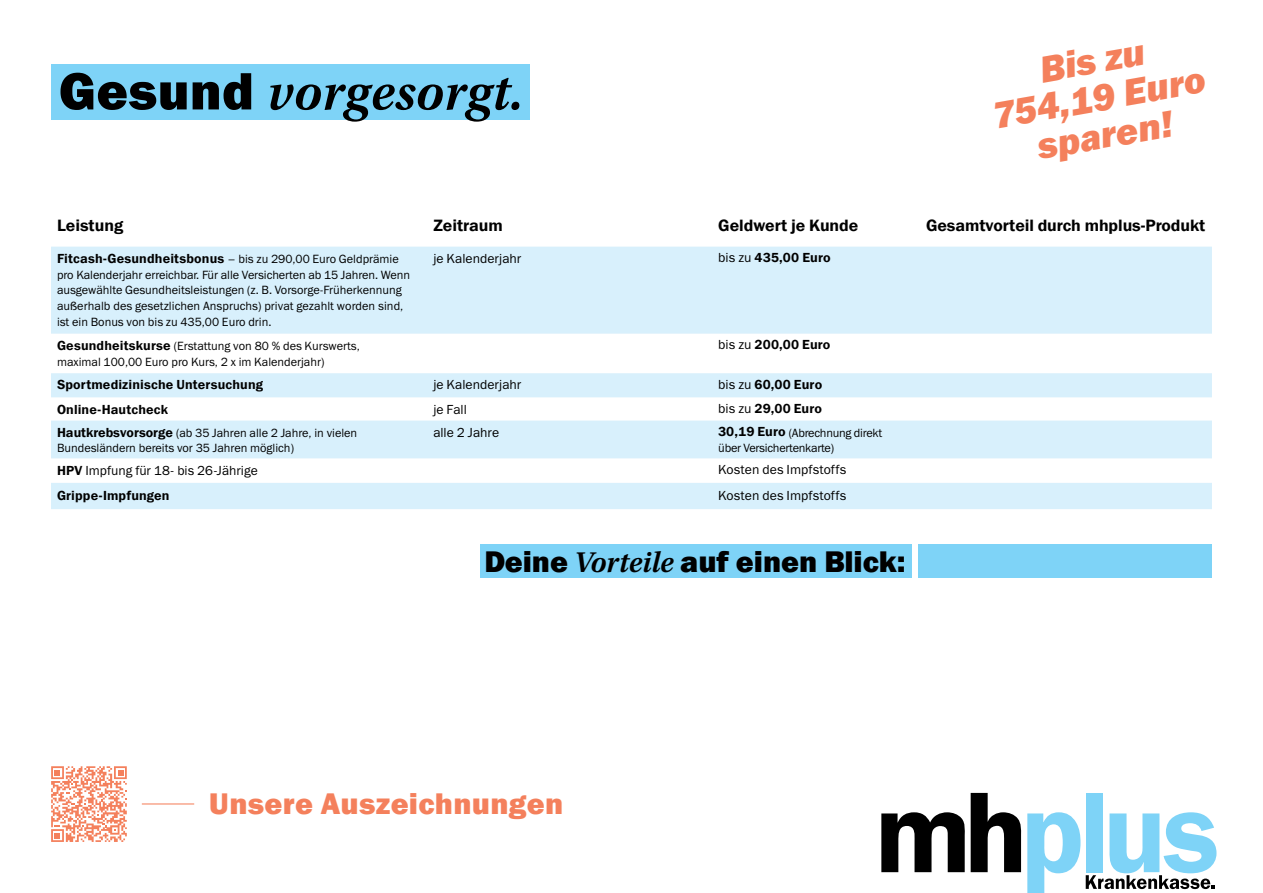
<style>
.page{position:relative;width:1263px;height:893px;background:#fff}
.page>*{position:absolute;margin:0;border:0;box-sizing:border-box;transform-origin:0 0}
.t1{font:italic 600 52.8px "Utopia Std";letter-spacing:.005em;color:#000}
.t2{font:italic 800 37.5px/37.5px "Franklin Gothic ITC";color:#f4805c;text-align:center}
.t3{font:800 30px "Franklin Gothic ITC";color:#000}
.t4{font:800 30px "Franklin Gothic ITC";letter-spacing:.01em;color:#f4805c}
.t5{font:600 16.5px "Franklin Gothic ITC";letter-spacing:-.005em;color:#000}
.t6{font:600 13.2px "Franklin Gothic ITC";letter-spacing:.01em;color:#000}
.t7{font:13.2px "Franklin Gothic ITC";letter-spacing:.005em;color:#000}
.t8{font:12px/15.8px "Franklin Gothic ITC";color:#000}
.t9{font:12px/15.8px "Franklin Gothic ITC";letter-spacing:-.02em;color:#000}
.s1{font-family:"Franklin Gothic ITC";font-weight:800;font-style:normal}
.s2{font-weight:600;font-size:13.2px}
.s3{font-weight:400}
.s4{font-weight:600}
.s5{font-family:"Utopia Std";font-weight:600;font-style:italic}
</style>
<div class="page">
<svg style="left:881px;top:812px;width:84px;height:60px"></svg>
<svg style="left:971px;top:793px;width:50px;height:79px"></svg>
<svg style="left:1027px;top:812px;width:53px;height:81px"></svg>
<div style="left:1086px;top:793px;width:17px;height:79px;background:#7ed3f7"></div>
<svg style="left:1086px;top:812px;width:130px;height:77px"></svg>
<div style="left:51px;top:64px;width:479px;height:56px;background:#7ed3f7"></div>
<div style="left:51px;top:247px;width:1161px;height:262px;background:#d8f0fc"></div>
<svg style="left:51px;top:334px;width:1161px;height:149px"></svg>
<div style="left:480px;top:545px;width:431px;height:33px;background:#7ed3f7"></div>
<div style="left:918px;top:545px;width:294px;height:33px;background:#7ed3f7"></div>
<hr style="left:142px;top:803px;width:52px;height:1px;background:#f4805c">
<svg style="left:51px;top:766px;width:76px;height:76px"></svg>
<h1 class="t1" style="left:59px;top:63px;width:466px"><span class="s1">Gesund</span> vorgesorgt.</h1>
<h2 class="t2" style="left:983px;top:63px;width:217px;rotate:-10deg">Bis zu<br>754,19 Euro sparen!</h2>
<h3 class="t5" style="left:57px;top:216px;width:68px">Leistung</h3>
<h3 class="t5" style="left:433px;top:216px;width:71px">Zeitraum</h3>
<h3 class="t5" style="left:718px;top:216px;width:142px">Geldwert je Kunde</h3>
<h3 class="t5" style="left:926px;top:216px;width:281px">Gesamtvorteil durch mhplus-Produkt</h3>
<p class="t8" style="left:57px;top:251px;width:355px"><span class="s2">Fitcash-Gesundheitsbonus</span> – bis zu 290,00 Euro Geldprämie pro Kalenderjahr erreichbar. Für alle Versicherten ab 15 Jahren. Wenn ausgewählte Gesundheitsleistungen (z. B. Vorsorge-Früherkennung außerhalb des gesetzlichen Anspruchs) privat gezahlt worden sind, ist ein Bonus von bis zu 435,00 Euro drin.</p>
<p class="t7" style="left:433px;top:250px;width:90px">je Kalenderjahr</p>
<p class="t6" style="left:718px;top:250px;width:114px"><span class="s3">bis zu</span> 435,00 Euro</p>
<p class="t8" style="left:57px;top:338px;width:304px"><span class="s2">Gesundheitskurse</span> (Erstattung von 80 % des Kurswerts, maximal 100,00 Euro pro Kurs, 2 x im Kalenderjahr)</p>
<p class="t6" style="left:718px;top:337px;width:114px"><span class="s3">bis zu</span> 200,00 Euro</p>
<p class="t6" style="left:57px;top:377px;width:208px">Sportmedizinische Untersuchung</p>
<p class="t7" style="left:433px;top:377px;width:90px">je Kalenderjahr</p>
<p class="t6" style="left:718px;top:376px;width:105px"><span class="s3">bis zu</span> 60,00 Euro</p>
<p class="t6" style="left:57px;top:401px;width:113px">Online-Hautcheck</p>
<p class="t7" style="left:433px;top:401px;width:35px">je Fall</p>
<p class="t6" style="left:718px;top:401px;width:105px"><span class="s3">bis zu</span> 29,00 Euro</p>
<p class="t8" style="left:57px;top:425px;width:302px"><span class="s2">Hautkrebsvorsorge</span> (ab 35 Jahren alle 2 Jahre, in vielen<br>Bundesländern bereits vor 35 Jahren möglich)</p>
<p class="t7" style="left:433px;top:424px;width:67px">alle 2 Jahre</p>
<p class="t9" style="left:718px;top:425px;width:165px"><span class="s2">30,19 Euro</span> (Abrechnung direkt über Versichertenkarte)</p>
<p class="t7" style="left:57px;top:462px;width:202px"><span class="s4">HPV</span> Impfung für 18- bis 26-Jährige</p>
<p class="t7" style="left:718px;top:462px;width:129px">Kosten des Impfstoffs</p>
<p class="t6" style="left:57px;top:488px;width:114px">Grippe-Impfungen</p>
<p class="t7" style="left:718px;top:488px;width:129px">Kosten des Impfstoffs</p>
<h3 class="t3" style="left:484px;top:543px;width:423px">Deine <span class="s5">Vorteile</span> auf einen Blick:</h3>
<h3 class="t4" style="left:209px;top:785px;width:356px">Unsere Auszeichnungen</h3>
</div>
